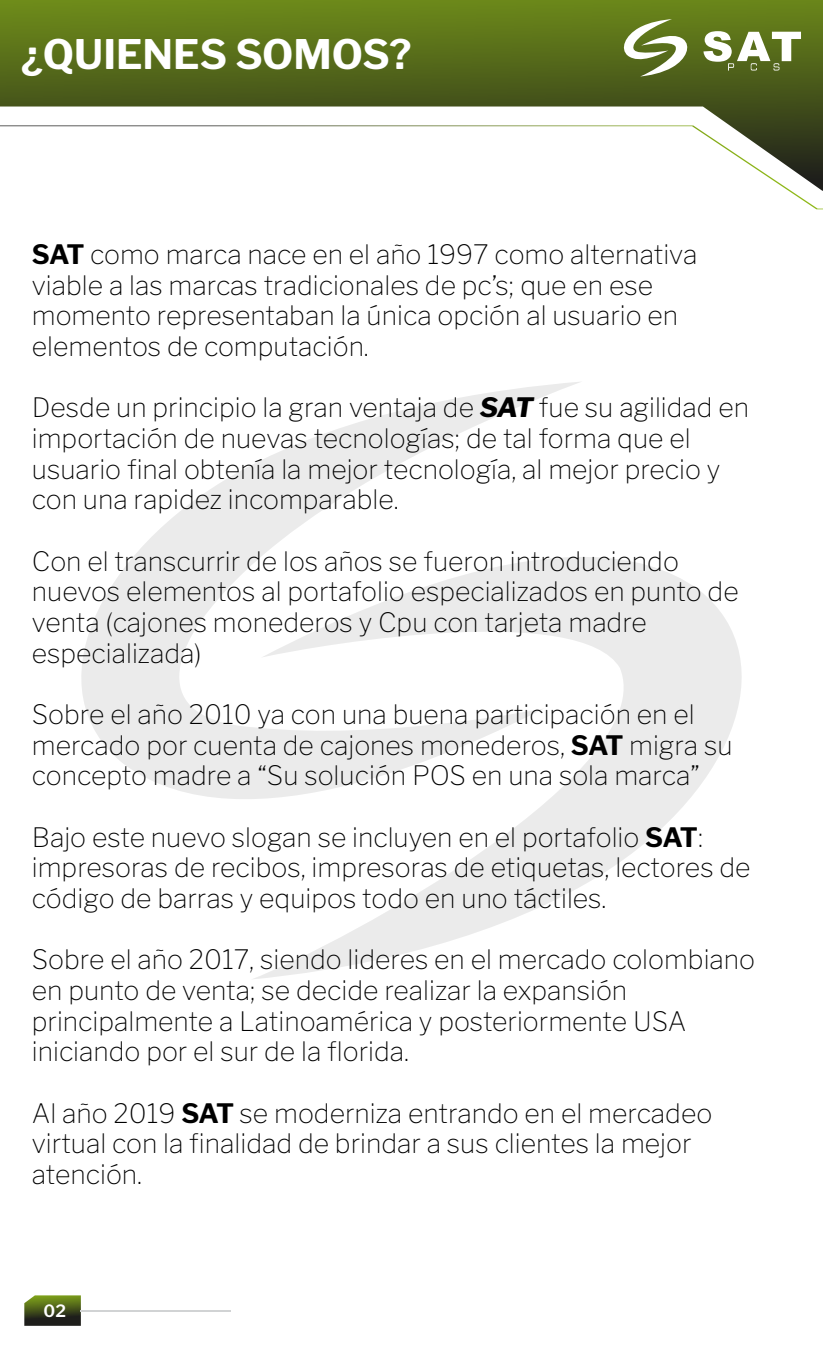
<style>
.page{position:relative;width:823px;height:1361px;background:#fff}
.page>*{position:absolute;margin:0;border:0;box-sizing:border-box;transform-origin:0 0}
.t1{font:700 40.4px "Libre Franklin";color:#fff}
.t2{font:100 26.6px/30.6px "Libre Franklin";color:#000}
.t3{font:600 16.8px "Libre Franklin";color:#fff}
.s1{font-weight:700}
.s2{font-weight:800;font-style:italic}
</style>
<div class="page">
<svg style="left:0;top:0;width:822px;height:125px;background:#6e8139"></svg>
<svg style="left:619px;top:19px;width:72px;height:57px"></svg>
<svg style="left:703px;top:31px;width:97px;height:40px"></svg>
<svg style="left:81px;top:382px;width:499px;height:417px"></svg>
<svg style="left:251px;top:500px;width:490px;height:479px"></svg>
<svg style="left:0;top:125px;width:822px;height:84px"></svg>
<svg style="left:24px;top:1295px;width:57px;height:30px;background:#4b5924"></svg>
<hr style="left:81px;top:1310px;width:150px;height:1px;background:#d1d3d4">
<h1 class="t1" style="left:21px;top:23px;width:391px">¿QUIENES SOMOS?</h1>
<p class="t2" style="left:32px;top:236px;width:666px"><span class="s1">SAT</span> como marca nace en el año 1997 como alternativa viable a las marcas tradicionales de pc’s; que en ese momento representaban la única opción al usuario en elementos de computación.</p>
<p class="t2" style="left:32px;top:390px;width:718px">Desde un principio la gran ventaja de <span class="s2">SAT</span> fue su agilidad en importación de nuevas tecnologías; de tal forma que el usuario final obtenía la mejor tecnología, al mejor precio y con una rapidez incomparable.</p>
<p class="t2" style="left:32px;top:543px;width:708px">Con el transcurrir de los años se fueron introduciendo nuevos elementos al portafolio especializados en punto de venta (cajones monederos y Cpu con tarjeta madre especializada)</p>
<p class="t2" style="left:32px;top:696px;width:701px">Sobre el año 2010 ya con una buena participación en el mercado por cuenta de cajones monederos, <span class="s1">SAT</span> migra su concepto madre a “Su solución POS en una sola marca”</p>
<p class="t2" style="left:32px;top:819px;width:719px">Bajo este nuevo slogan se incluyen en el portafolio <span class="s1">SAT</span>: impresoras de recibos, impresoras de etiquetas, lectores de código de barras y equipos todo en uno táctiles.</p>
<p class="t2" style="left:32px;top:942px;width:724px">Sobre el año 2017, siendo lideres en el mercado colombiano en punto de venta; se decide realizar la expansión principalmente a Latinoamérica y posteriormente USA iniciando por el sur de la florida.</p>
<p class="t2" style="left:32px;top:1095px;width:681px">Al año 2019 <span class="s1">SAT</span> se moderniza entrando en el mercadeo virtual con la finalidad de brindar a sus clientes la mejor atención.</p>
<p class="t3" style="left:44px;top:1297px;width:24px">02</p>
</div>
